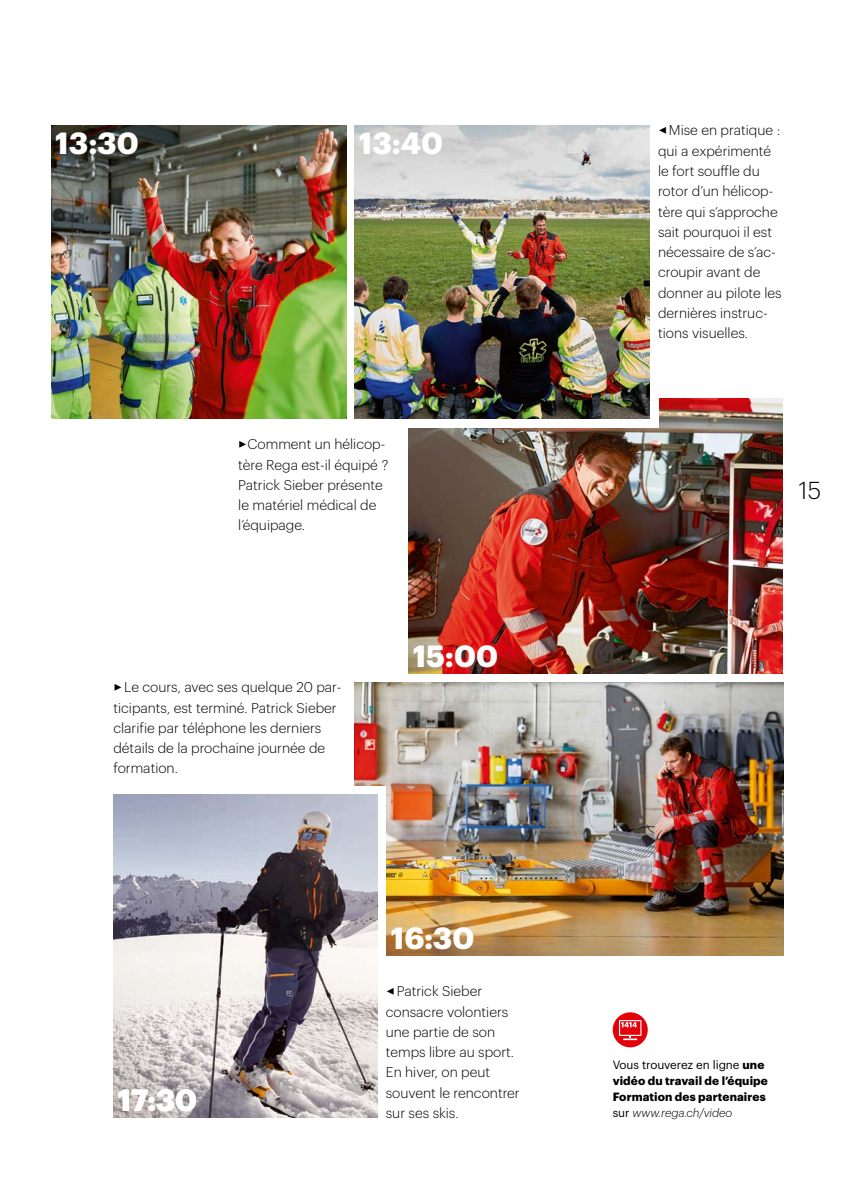
<style>
.page{position:relative;width:851px;height:1191px;background:#fff}
.page>*{position:absolute;margin:0;border:0;box-sizing:border-box;transform-origin:0 0}
.t1{font:700 30px "Graphik";color:#fff}
.t2{font:300 24px "Graphik";color:#000}
.t3{font:300 13.95px/20.2px "Graphik";color:#000}
.t4{font:300 13.8px/20.2px "Graphik";color:#000}
.t5{font:700 11.7px/16.2px "Graphik";letter-spacing:.01em;color:#000}
.s1{font-weight:400}
.s2{font-weight:300;font-style:italic}
</style>
<div class="page">
<img style="left:51px;top:125px;width:295px;height:294px">
<img style="left:408px;top:399px;width:374px;height:275px">
<div style="left:354px;top:139px;width:304px;height:288px;background:#fff"></div>
<img style="left:354px;top:125px;width:295px;height:294px">
<img style="left:354px;top:682px;width:428px;height:273px">
<div style="left:82px;top:785px;width:304px;height:289px;background:#fff"></div>
<img style="left:113px;top:794px;width:264px;height:323px">
<div style="left:612px;top:1012px;width:35px;height:35px;background:#e3000b;border-radius:50%"></div>
<svg style="left:621px;top:1022px;width:15px;height:5px"></svg>
<div style="left:619px;top:1020px;width:22px;height:16px;border:1px solid #fff"></div>
<svg style="left:623px;top:1036px;width:14px;height:4px"></svg>
<p class="t1" style="left:55px;top:120px;width:85px">13:30</p>
<p class="t1" style="left:359px;top:120px;width:86px">13:40</p>
<p class="t4" style="left:238px;top:433px;width:152px">✓Comment un hélicop&shy;tère Rega est-il équipé ?<br>Patrick Sieber présente le matériel médical de l’équipage.</p>
<p class="t1" style="left:412px;top:633px;width:87px">15:00</p>
<p class="t4" style="left:113px;top:676px;width:227px">✓ Le cours, avec ses quelque 20 par&shy;ticipants, est terminé. Patrick Sieber clarifie par téléphone les derniers détails de la prochaine journée de formation.</p>
<p class="t1" style="left:118px;top:1077px;width:81px">17:30</p>
<p class="t1" style="left:391px;top:915px;width:85px">16:30</p>
<p class="t3" style="left:386px;top:980px;width:135px;text-indent:11px">Patrick Sieber consacre volontiers une partie de son temps libre au sport.<br>En hiver, on peut souvent le rencontrer</p>
<p class="t3" style="left:386px;top:1101px;width:74px">sur ses skis.</p>
<p class="t4" style="left:658px;top:119px;width:125px;text-indent:11px">Mise en pratique : qui a expérimenté le fort souffle du rotor d’un hélicop&shy;tère qui s’approche sait pourquoi il est nécessaire de s’ac&shy;croupir avant de donner au pilote les dernières instruc&shy;tions visuelles.</p>
<h2 class="t2" style="left:798px;top:473px;width:24px">15</h2>
<p class="t5" style="left:612px;top:1055px;width:157px"><span class="s1">Vous trouverez en ligne</span> une vidéo du travail de l’équipe<br>Formation des partenaires <span class="s1">sur</span> <span class="s2">www.rega.ch/video</span></p>
</div>
